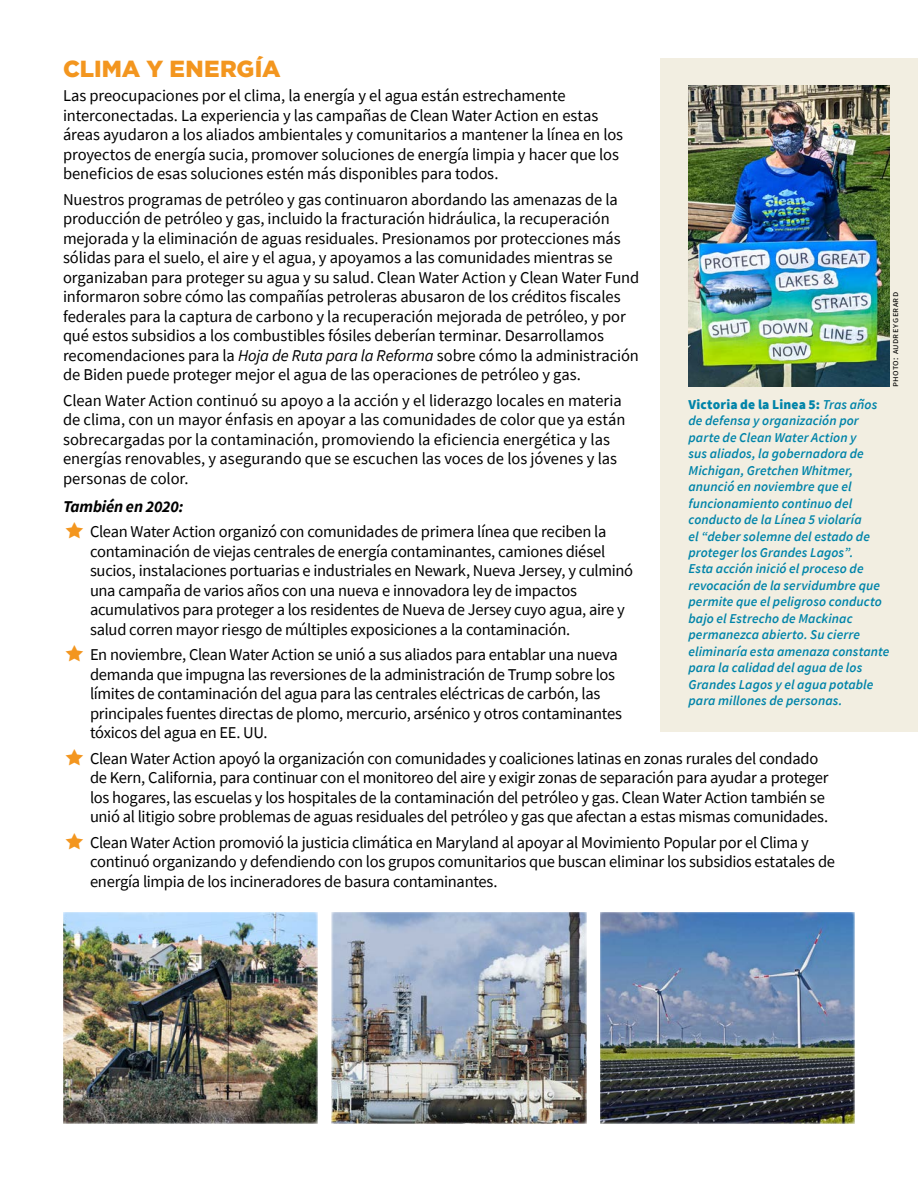
<style>
.page{position:relative;width:918px;height:1188px;background:#fff}
.page>*{position:absolute;margin:0;border:0;box-sizing:border-box;transform-origin:0 0}
._20_Imp_Section_Head{font:900 23.25px "Gotham";letter-spacing:.005em;color:#f3961f}
._20_Imp_Text_bullets{font:16.5px/19.5px "Source Sans Pro";letter-spacing:-.01em;color:#000}
._20_Imp_Text_bullets-2{font:italic 700 16.5px "Source Sans Pro";letter-spacing:-.01em;color:#000}
._2021_AR_text{font:italic 600 13.5px/16.5px "Source Sans Pro";letter-spacing:.005em;color:#0084a9}
._16_Photo_Credit{font:9.3px "Source Sans Pro";color:#000}
.s1{font-style:italic}
.s2{font-weight:900;font-style:normal}
</style>
<div class="page">
<img style="left:332px;top:912px;width:254px;height:212px">
<img style="left:600px;top:912px;width:255px;height:211px">
<img style="left:63px;top:912px;width:255px;height:212px">
<div style="left:660px;top:58px;width:258px;height:674px;background:#f2eee1"></div>
<img style="left:688px;top:85px;width:202px;height:302px">
<p class="_20_Imp_Section_Head" style="left:63px;top:53px;width:219px">CLIMA Y ENERGÍA</p>
<p class="_20_Imp_Text_bullets" style="left:63px;top:86px;width:562px">Las preocupaciones por el clima, la energía y el agua están estrechamente interconectadas. La experiencia y las campañas de Clean Water Action en estas áreas ayudaron a los aliados ambientales y comunitarios a mantener la línea en los proyectos de energía sucia, promover soluciones de energía limpia y hacer que los beneficios de esas soluciones estén más disponibles para todos.</p>
<p class="_20_Imp_Text_bullets" style="left:63px;top:189px;width:578px">Nuestros programas de petróleo y gas continuaron abordando las amenazas de la producción de petróleo y gas, incluido la fracturación hidráulica, la recuperación mejorada y la eliminación de aguas residuales. Presionamos por protecciones más sólidas para el suelo, el aire y el agua, y apoyamos a las comunidades mientras se organizaban para proteger su agua y su salud. Clean Water Action y Clean Water Fund informaron sobre cómo las compañías petroleras abusaron de los créditos fiscales federales para la captura de carbono y la recuperación mejorada de petróleo, y por qué estos subsidios a los combustibles fósiles deberían terminar. Desarrollamos recomendaciones para la <span class="s1">Hoja de Ruta para la Reforma</span> sobre cómo la administración de Biden puede proteger mejor el agua de las operaciones de petróleo y gas.</p>
<p class="_20_Imp_Text_bullets" style="left:63px;top:390px;width:564px">Clean Water Action continuó su apoyo a la acción y el liderazgo locales en materia de clima, con un mayor énfasis en apoyar a las comunidades de color que ya están sobrecargadas por la contaminación, promoviendo la eficiencia energética y las energías renovables, y asegurando que se escuchen las voces de los jóvenes y las personas de color.</p>
<p class="_2021_AR_text" style="left:689px;top:396px;width:202px"><span class="s2">Victoria de la Linea 5:</span> Tras años de defensa y organización por parte de Clean Water Action y<br>sus aliados, la gobernadora de<br>Michigan, Gretchen Whitmer, anunció en noviembre que el funcionamiento continuo del conducto de la Línea 5 violaría<br>el “deber solemne del estado de proteger los Grandes Lagos”.<br>Esta acción inició el proceso de revocación de la servidumbre que permite que el peligroso conducto bajo el Estrecho de Mackinac permanezca abierto. Su cierre eliminaría esta amenaza constante para la calidad del agua de los<br>Grandes Lagos y el agua potable para millones de personas.</p>
<p class="_16_Photo_Credit" style="left:889px;top:387px;width:96px;rotate:-90deg">photo: audrey gerard</p>
<p class="_20_Imp_Text_bullets-2" style="left:63px;top:495px;width:122px">También en 2020:</p>
<p class="_20_Imp_Text_bullets" style="left:90px;top:522px;width:545px">Clean Water Action organizó con comunidades de primera línea que reciben la contaminación de viejas centrales de energía contaminantes, camiones diésel sucios, instalaciones portuarias e industriales en Newark, Nueva Jersey, y culminó una campaña de varios años con una nueva e innovadora ley de impactos acumulativos para proteger a los residentes de Nueva de Jersey cuyo agua, aire y salud corren mayor riesgo de múltiples exposiciones a la contaminación.</p>
<p class="_20_Imp_Text_bullets" style="left:90px;top:645px;width:534px">En noviembre, Clean Water Action se unió a sus aliados para entablar una nueva demanda que impugna las reversiones de la administración de Trump sobre los límites de contaminación del agua para las centrales eléctricas de carbón, las principales fuentes directas de plomo, mercurio, arsénico y otros contaminantes tóxicos del agua en EE. UU.</p>
<p class="_20_Imp_Text_bullets" style="left:90px;top:749px;width:740px">Clean Water Action apoyó la organización con comunidades y coaliciones latinas en zonas rurales del condado de Kern, California, para continuar con el monitoreo del aire y exigir zonas de separación para ayudar a proteger los hogares, las escuelas y los hospitales de la contaminación del petróleo y gas. Clean Water Action también se unió al litigio sobre problemas de aguas residuales del petróleo y gas que afectan a estas mismas comunidades.</p>
<p class="_20_Imp_Text_bullets" style="left:90px;top:833px;width:747px">Clean Water Action promovió la justicia climática en Maryland al apoyar al Movimiento Popular por el Clima y continuó organizando y defendiendo con los grupos comunitarios que buscan eliminar los subsidios estatales de energía limpia de los incineradores de basura contaminantes.</p>
</div>
